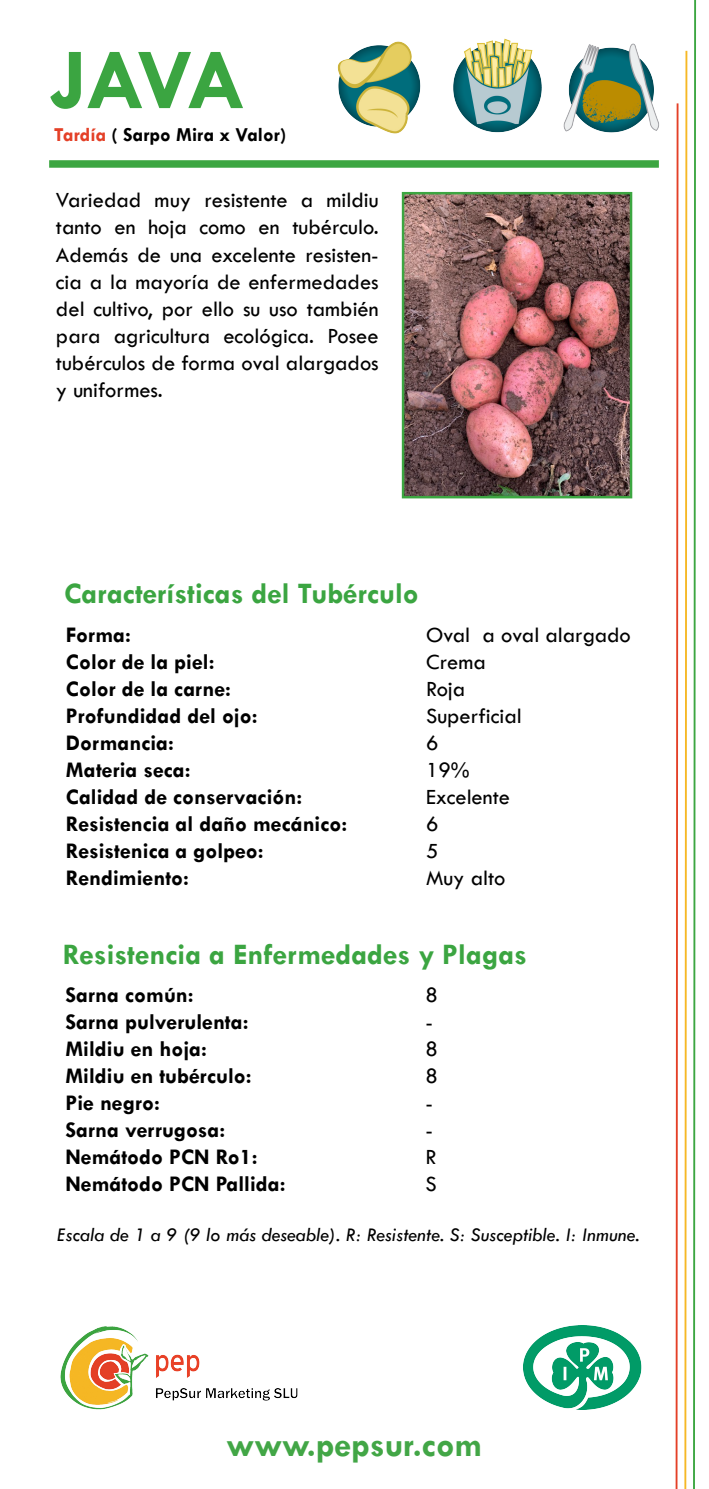
<style>
.page{position:relative;width:709px;height:1489px;background:#fff}
.page>*{position:absolute;margin:0;border:0;box-sizing:border-box;transform-origin:0 0}
.t1{font:700 87.5px "Tw Cen";color:#3ba541}
.t2{font:700 35px "Tw Cen";color:#42a646}
.t3{font:700 30px "Tw Cen";color:#3ba541}
.t4{font:22.5px/27px "Tw Cen";color:#000;text-align:justify}
.t5{font:700 22.5px "Tw Cen";color:#000}
.t6{font:italic 20px "Tw Cen";color:#000}
.t7{font:700 20px "Tw Cen";color:#000}
.s1{color:#e44027}
</style>
<div class="page">
<div style="left:49px;top:160px;width:610px;height:8px;background:#3ca641"></div>
<img style="left:60px;top:1326px;width:238px;height:83px">
<img style="left:523px;top:1325px;width:119px;height:84px">
<svg style="left:675px;top:0;width:21px;height:1488px"></svg>
<img style="left:405px;top:195px;width:224px;height:300px">
<div style="left:402px;top:192px;width:230px;height:306px;border:2px solid #3ca641"></div>
<img style="left:337px;top:41px;width:84px;height:93px">
<img style="left:453px;top:38px;width:89px;height:95px">
<img style="left:563px;top:43px;width:96px;height:90px">
<h1 class="t1" style="left:49px;top:28px;width:198px">JAVA</h1>
<p class="t7" style="left:54px;top:122px;width:234px"><span class="s1">Tardía</span> ( Sarpo Mira x Valor)</p>
<p class="t4" style="left:56px;top:187px;width:324px">Variedad muy resistente a mildiu tanto en hoja como en tubérculo.<br>Además de una excelente resisten&shy;cia a la mayoría de enfermedades del cultivo, por ello su uso también para agricultura ecológica. Posee tubérculos de forma oval alargados y uniformes.</p>
<h3 class="t3" style="left:64px;top:575px;width:356px">Características del Tubérculo</h3>
<p class="t5" style="left:66px;top:621px;width:67px">Forma:</p>
<p class="t4" style="left:426px;top:621px;width:206px">Oval a oval alargado</p>
<p class="t5" style="left:66px;top:648px;width:150px">Color de la piel:</p>
<p class="t4" style="left:426px;top:648px;width:61px">Crema</p>
<p class="t5" style="left:66px;top:675px;width:167px">Color de la carne:</p>
<p class="t4" style="left:426px;top:675px;width:41px">Roja</p>
<p class="t5" style="left:66px;top:702px;width:193px">Profundidad del ojo:</p>
<p class="t4" style="left:426px;top:702px;width:97px">Superficial</p>
<p class="t5" style="left:66px;top:729px;width:110px">Dormancia:</p>
<p class="t4" style="left:426px;top:729px;width:14px">6</p>
<p class="t5" style="left:66px;top:756px;width:126px">Materia seca:</p>
<p class="t4" style="left:426px;top:756px;width:45px">19%</p>
<p class="t5" style="left:66px;top:783px;width:238px">Calidad de conservación:</p>
<p class="t4" style="left:426px;top:783px;width:85px">Excelente</p>
<p class="t5" style="left:66px;top:810px;width:283px">Resistencia al daño mecánico:</p>
<p class="t4" style="left:426px;top:810px;width:14px">6</p>
<p class="t5" style="left:66px;top:837px;width:199px">Resistenica a golpeo:</p>
<p class="t4" style="left:426px;top:837px;width:14px">5</p>
<p class="t5" style="left:66px;top:864px;width:125px">Rendimiento:</p>
<p class="t4" style="left:426px;top:864px;width:81px">Muy alto</p>
<h3 class="t3" style="left:63px;top:936px;width:465px">Resistencia a Enfermedades y Plagas</h3>
<p class="t5" style="left:65px;top:981px;width:130px">Sarna común:</p>
<p class="t4" style="left:425px;top:981px;width:14px">8</p>
<p class="t5" style="left:65px;top:1008px;width:185px">Sarna pulverulenta:</p>
<p class="t4" style="left:425px;top:1008px;width:9px">-</p>
<p class="t5" style="left:65px;top:1035px;width:143px">Mildiu en hoja:</p>
<p class="t4" style="left:425px;top:1035px;width:14px">8</p>
<p class="t5" style="left:65px;top:1062px;width:188px">Mildiu en tubérculo:</p>
<p class="t4" style="left:425px;top:1062px;width:14px">8</p>
<p class="t5" style="left:65px;top:1089px;width:96px">Pie negro:</p>
<p class="t4" style="left:425px;top:1089px;width:9px">-</p>
<p class="t5" style="left:65px;top:1116px;width:161px">Sarna verrugosa:</p>
<p class="t4" style="left:425px;top:1116px;width:9px">-</p>
<p class="t5" style="left:65px;top:1143px;width:194px">Nemátodo PCN Ro1:</p>
<p class="t4" style="left:425px;top:1143px;width:13px">R</p>
<p class="t5" style="left:65px;top:1170px;width:222px">Nemátodo PCN Pallida:</p>
<p class="t4" style="left:425px;top:1170px;width:13px">S</p>
<p class="t6" style="left:57px;top:1222px;width:584px">Escala de 1 a 9 (9 lo más deseable). R: Resistente. S: Susceptible. I: Inmune.</p>
<h2 class="t2" style="left:227px;top:1423px;width:257px">www.pepsur.com</h2>
</div>
